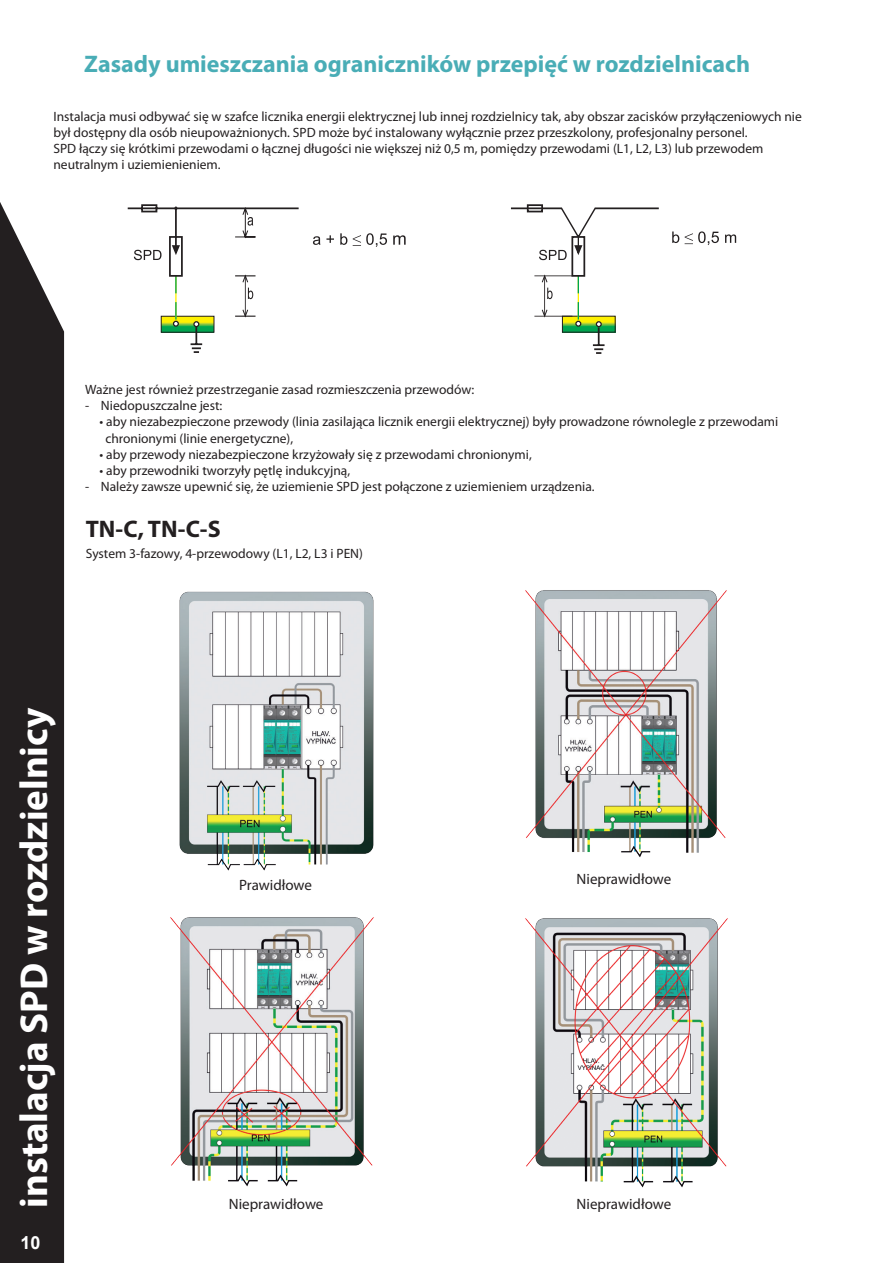
<style>
.page{position:relative;width:893px;height:1263px;background:#fff}
.page>*{position:absolute;margin:0;border:0;box-sizing:border-box;transform-origin:0 0}
.t1{font:700 39px "Myriad Pro";color:#fff}
.t2{font:700 24px "Myriad Pro";color:#49adb6}
.t3{font:700 24px "Myriad Pro";color:#231f20}
.t4{font:700 18px "Arial";color:#fff}
.t5{font:15px "Myriad Pro";color:#231f20}
.t6{font:13.5px "Myriad Pro";color:#231f20}
</style>
<div class="page">
<svg style="left:313px;top:236px;width:7px;height:9px"></svg>
<svg style="left:326px;top:235px;width:8px;height:8px"></svg>
<svg style="left:340px;top:233px;width:7px;height:12px"></svg>
<svg style="left:353px;top:233px;width:34px;height:14px"></svg>
<svg style="left:393px;top:235px;width:13px;height:10px"></svg>
<svg style="left:672px;top:231px;width:7px;height:12px"></svg>
<svg style="left:685px;top:231px;width:34px;height:14px"></svg>
<svg style="left:725px;top:234px;width:11px;height:9px"></svg>
<svg style="left:127px;top:204px;width:172px;height:149px"></svg>
<svg style="left:564px;top:318px;width:50px;height:13px"></svg>
<div style="left:562px;top:316px;width:54px;height:17px;border:1px solid #231f20"></div>
<div style="left:527px;top:204px;width:16px;height:8px;border:2px solid #231f20"></div>
<hr style="left:534px;top:276px;width:38px;height:1px;background:#231f20">
<hr style="left:534px;top:316px;width:38px;height:1px;background:#231f20">
<svg style="left:541px;top:274px;width:12px;height:44px"></svg>
<svg style="left:575px;top:277px;width:6px;height:50px"></svg>
<div style="left:571px;top:236px;width:14px;height:41px;border:2px solid #231f20"></div>
<svg style="left:511px;top:207px;width:148px;height:53px"></svg>
<svg style="left:593px;top:321px;width:11px;height:33px"></svg>
<div style="left:0;top:202px;width:64px;height:1061px;background:#231f20"></div>
<img style="left:525px;top:918px;width:203px;height:269px">
<img style="left:525px;top:590px;width:202px;height:267px">
<img style="left:170px;top:917px;width:204px;height:270px">
<img style="left:179px;top:591px;width:195px;height:279px">
<p class="t2" style="left:84px;top:49px;width:667px">Zasady umieszczania ograniczników przepięć w rozdzielnicach</p>
<p class="t6" style="left:53px;top:108px;width:750px">Instalacja musi odbywać się w szafce licznika energii elektrycznej lub innej rozdzielnicy tak, aby obszar zacisków przyłączeniowych nie</p>
<p class="t6" style="left:53px;top:124px;width:696px">był dostępny dla osób nieupoważnionych. SPD może być instalowany wyłącznie przez przeszkolony, profesjonalny personel.</p>
<p class="t6" style="left:53px;top:140px;width:711px">SPD łączy się krótkimi przewodami o łącznej długości nie większej niż 0,5 m, pomiędzy przewodami (L1, L2, L3) lub przewodem</p>
<p class="t6" style="left:53px;top:156px;width:169px">neutralnym i uziemienieniem.</p>
<p class="t6" style="left:85px;top:381px;width:391px">Ważne jest również przestrzeganie zasad rozmieszczenia przewodów:</p>
<p class="t6" style="left:85px;top:397px;width:138px">- Niedopuszczalne jest:</p>
<p class="t6" style="left:100px;top:413px;width:680px">• aby niezabezpieczone przewody (linia zasilająca licznik energii elektrycznej) były prowadzone równolegle z przewodami</p>
<p class="t6" style="left:105px;top:430px;width:189px">chronionymi (linie energetyczne),</p>
<p class="t6" style="left:100px;top:446px;width:434px">• aby przewody niezabezpieczone krzyżowały się z przewodami chronionymi,</p>
<p class="t6" style="left:100px;top:462px;width:252px">• aby przewodniki tworzyły pętlę indukcyjną,</p>
<p class="t6" style="left:85px;top:478px;width:511px">- Należy zawsze upewnić się, że uziemienie SPD jest połączone z uziemieniem urządzenia.</p>
<p class="t3" style="left:86px;top:513px;width:136px">TN-C, TN-C-S</p>
<p class="t6" style="left:86px;top:545px;width:279px">System 3-fazowy, 4-przewodowy (L1, L2, L3 i PEN)</p>
<p class="t1" style="left:9px;top:1208px;width:502px;rotate:-90deg">instalacja SPD w rozdzielnicy</p>
<p class="t4" style="left:21px;top:1230px;width:22px">10</p>
<p class="t5" style="left:239px;top:876px;width:74px">Prawidłowe</p>
<p class="t5" style="left:577px;top:869px;width:96px">Nieprawidłowe</p>
<p class="t5" style="left:229px;top:1195px;width:96px">Nieprawidłowe</p>
<p class="t5" style="left:577px;top:1195px;width:96px">Nieprawidłowe</p>
</div>
